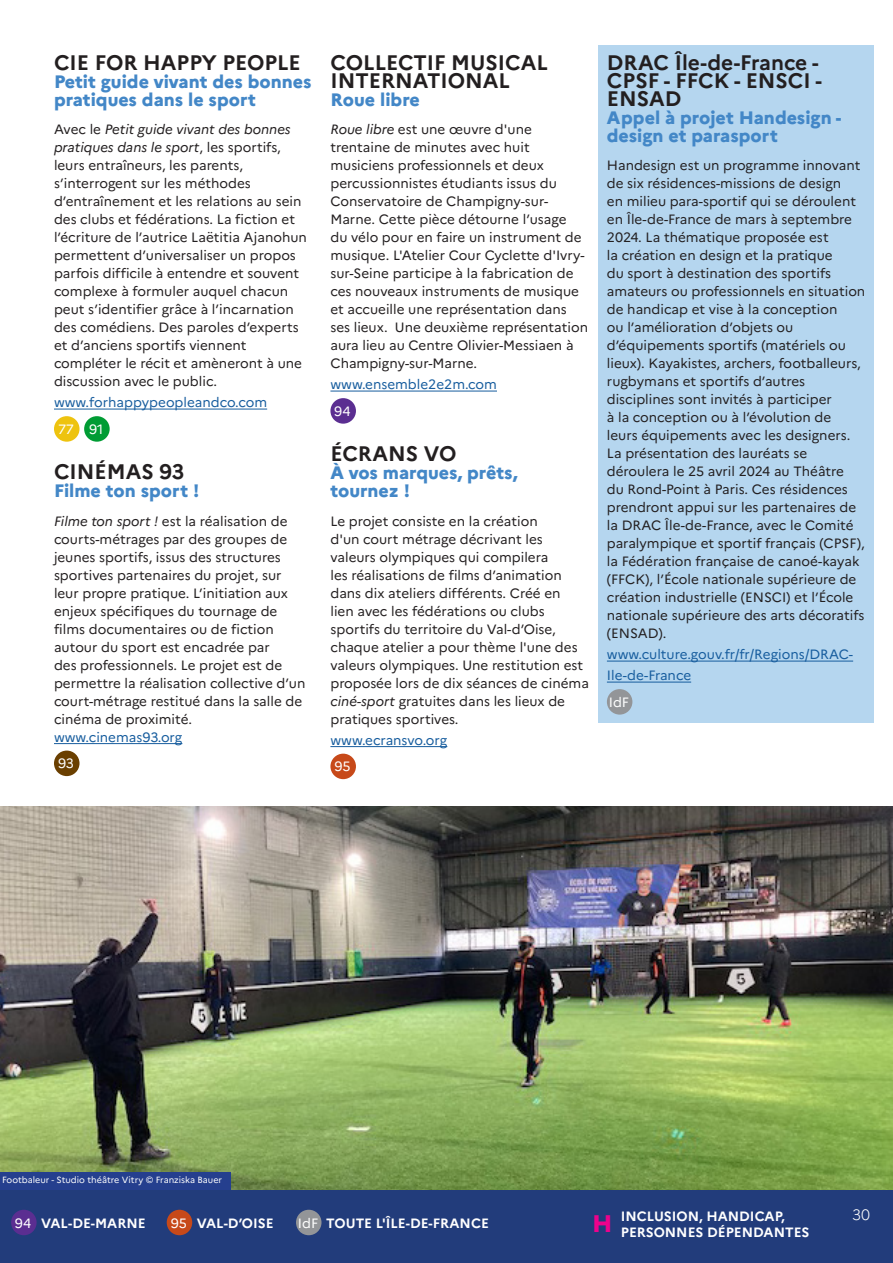
<style>
.page{position:relative;width:893px;height:1263px;background:#fff}
.page>*{position:absolute;margin:0;border:0;box-sizing:border-box;transform-origin:0 0}
.t1{font:800 24px "Marianne";color:#ed028c}
.texte_courant{font:700 21px/18px "Marianne";color:#231f20}
.texte_courant-2{font:800 18px/18px "Marianne";color:#4387c7}
.t2{font:300 15px "Marianne";color:#fff}
.texte_courant-3{font:13.5px/18px "Marianne";color:#231f20}
.texte_courant-4{font:13.5px/21px "Marianne";color:#175d9e}
.t3{font:700 13.5px "Marianne";color:#fff}
.t4{font:13.5px "Marianne";letter-spacing:-.005em;color:#fff}
.texte_courant-5{font:9px "Marianne";color:#fff}
.s1{font-style:italic}
</style>
<div class="page">
<div style="left:598px;top:46px;width:276px;height:677px;background:#b5d6ef"></div>
<div style="left:0;top:1189px;width:893px;height:74px;background:#223c7b"></div>
<hr style="left:54px;top:409px;width:213px;height:1px;background:#175d9e">
<hr style="left:54px;top:743px;width:128px;height:1px;background:#175d9e">
<hr style="left:330px;top:391px;width:167px;height:1px;background:#175d9e">
<hr style="left:330px;top:746px;width:117px;height:1px;background:#175d9e">
<hr style="left:607px;top:661px;width:246px;height:1px;background:#175d9e">
<hr style="left:607px;top:682px;width:84px;height:1px;background:#175d9e">
<img style="left:0;top:806px;width:893px;height:383px">
<div style="left:0;top:1172px;width:230px;height:17px;background:#253f8e"></div>
<div style="left:54px;top:416px;width:26px;height:26px;background:#eec30f;border-radius:50%"></div>
<div style="left:84px;top:416px;width:26px;height:26px;background:#009c34;border-radius:50%"></div>
<div style="left:54px;top:750px;width:26px;height:26px;background:#6a3f00;border-radius:50%"></div>
<div style="left:330px;top:398px;width:26px;height:26px;background:#5b2e91;border-radius:50%"></div>
<div style="left:330px;top:754px;width:26px;height:25px;background:#c74919;border-radius:50%"></div>
<div style="left:11px;top:1210px;width:26px;height:25px;background:#5b2e91;border-radius:50%"></div>
<div style="left:167px;top:1210px;width:25px;height:25px;background:#c74919;border-radius:50%"></div>
<div style="left:296px;top:1210px;width:25px;height:25px;background:#939598;border-radius:50%"></div>
<div style="left:607px;top:689px;width:25px;height:26px;background:#939598;border-radius:50%"></div>
<p class="texte_courant" style="left:54px;top:52px;width:248px">CIE FOR HAPPY PEOPLE</p>
<p class="texte_courant-2" style="left:54px;top:71px;width:259px">Petit guide vivant des bonnes pratiques dans le sport</p>
<p class="texte_courant-3" style="left:54px;top:119px;width:254px">Avec le <span class="s1">Petit guide vivant des bonnes pratiques dans le sport</span>, les sportifs, leurs entraîneurs, les parents, s’interrogent sur les méthodes d’entraînement et les relations au sein des clubs et fédérations. La fiction et l’écriture de l’autrice Laëtitia Ajanohun permettent d’universaliser un propos parfois difficile à entendre et souvent complexe à formuler auquel chacun peut s’identifier grâce à l’incarnation des comédiens. Des paroles d’experts et d’anciens sportifs viennent compléter le récit et amèneront à une discussion avec le public.</p>
<p class="texte_courant-4" style="left:54px;top:391px;width:215px">www.forhappypeopleandco.com</p>
<p class="t4" style="left:58px;top:419px;width:17px">77</p>
<p class="t4" style="left:89px;top:419px;width:16px">91</p>
<p class="texte_courant" style="left:54px;top:461px;width:132px">CINÉMAS 93</p>
<p class="texte_courant-2" style="left:54px;top:480px;width:147px">Filme ton sport !</p>
<p class="texte_courant-3" style="left:54px;top:511px;width:253px"><span class="s1">Filme ton sport !</span> est la réalisation de courts-métrages par des groupes de jeunes sportifs, issus des structures sportives partenaires du projet, sur leur propre pratique. L’initiation aux enjeux spécifiques du tournage de films documentaires ou de fiction autour du sport est encadrée par<br>des professionnels. Le projet est de permettre la réalisation collective d’un court-métrage restitué dans la salle de cinéma de proximité.</p>
<p class="texte_courant-4" style="left:54px;top:725px;width:130px">www.cinemas93.org</p>
<p class="t4" style="left:58px;top:753px;width:17px">93</p>
<p class="texte_courant" style="left:330px;top:52px;width:219px">COLLECTIF MUSICAL<br>INTERNATIONAL</p>
<p class="texte_courant-2" style="left:330px;top:89px;width:91px">Roue libre</p>
<p class="texte_courant-3" style="left:330px;top:119px;width:259px"><span class="s1">Roue libre</span> est une œuvre d'une trentaine de minutes avec huit musiciens professionnels et deux percussionnistes étudiants issus du Conservatoire de Champigny-sur-Marne. Cette pièce détourne l’usage<br>du vélo pour en faire un instrument de musique. L'Atelier Cour Cyclette d'Ivry&shy;sur-Seine participe à la fabrication de ces nouveaux instruments de musique et accueille une représentation dans ses lieux. Une deuxième représentation aura lieu au Centre Olivier-Messiaen à Champigny-sur-Marne.</p>
<p class="texte_courant-4" style="left:330px;top:373px;width:168px">www.ensemble2e2m.com</p>
<p class="t4" style="left:334px;top:401px;width:18px">94</p>
<p class="texte_courant" style="left:330px;top:443px;width:128px">ÉCRANS VO</p>
<p class="texte_courant-2" style="left:330px;top:462px;width:189px">À vos marques, prêts, tournez !</p>
<p class="texte_courant-3" style="left:330px;top:511px;width:260px">Le projet consiste en la création<br>d'un court métrage décrivant les valeurs olympiques qui compilera<br>les réalisations de films d’animation dans dix ateliers différents. Créé en<br>lien avec les fédérations ou clubs sportifs du territoire du Val-d’Oise, chaque atelier a pour thème l'une des valeurs olympiques. Une restitution est proposée lors de dix séances de cinéma <span class="s1">ciné-sport</span> gratuites dans les lieux de pratiques sportives.</p>
<p class="texte_courant-4" style="left:330px;top:728px;width:118px">www.ecransvo.org</p>
<p class="t4" style="left:334px;top:756px;width:18px">95</p>
<p class="texte_courant" style="left:607px;top:52px;width:213px">DRAC Île-de-France -</p>
<p class="texte_courant" style="left:607px;top:70px;width:217px">CPSF - FFCK - ENSCI -<br>ENSAD</p>
<p class="texte_courant-2" style="left:607px;top:107px;width:236px">Appel à projet Handesign - design et parasport</p>
<p class="texte_courant-3" style="left:607px;top:155px;width:260px">Handesign est un programme innovant de six résidences-missions de design<br>en milieu para-sportif qui se déroulent en Île-de-France de mars à septembre 2024. La thématique proposée est<br>la création en design et la pratique<br>du sport à destination des sportifs amateurs ou professionnels en situation de handicap et vise à la conception<br>ou l’amélioration d’objets ou d’équipements sportifs (matériels ou lieux). Kayakistes, archers, footballeurs, rugbymans et sportifs d’autres disciplines sont invités à participer<br>à la conception ou à l’évolution de leurs équipements avec les designers.<br>La présentation des lauréats se déroulera le 25 avril 2024 au Théâtre<br>du Rond-Point à Paris. Ces résidences prendront appui sur les partenaires de la DRAC Île-de-France, avec le Comité paralympique et sportif français (CPSF), la Fédération française de canoé-kayak (FFCK), l’École nationale supérieure de création industrielle (ENSCI) et l’École nationale supérieure des arts décoratifs (ENSAD).</p>
<p class="texte_courant-4" style="left:607px;top:643px;width:248px">www.culture.gouv.fr/fr/Regions/DRAC-<br>Ile-de-France</p>
<p class="t4" style="left:609px;top:692px;width:22px">IdF</p>
<p class="texte_courant-5" style="left:2px;top:1173px;width:222px">Footbaleur - Studio théâtre Vitry © Franziska Bauer</p>
<p class="t4" style="left:15px;top:1212px;width:18px">94</p>
<p class="t3" style="left:41px;top:1212px;width:106px">VAL-DE-MARNE</p>
<p class="t4" style="left:171px;top:1212px;width:18px">95</p>
<p class="t3" style="left:197px;top:1212px;width:78px">VAL-D’OISE</p>
<p class="t1" style="left:592px;top:1204px;width:22px">H</p>
<p class="t3" style="left:621px;top:1205px;width:166px">INCLUSION, HANDICAP,</p>
<p class="t2" style="left:852px;top:1203px;width:19px">30</p>
<p class="t4" style="left:298px;top:1212px;width:22px">IdF</p>
<p class="t3" style="left:326px;top:1212px;width:164px">TOUTE L'ÎLE-DE-FRANCE</p>
<p class="t3" style="left:621px;top:1221px;width:190px">PERSONNES DÉPENDANTES</p>
</div>
